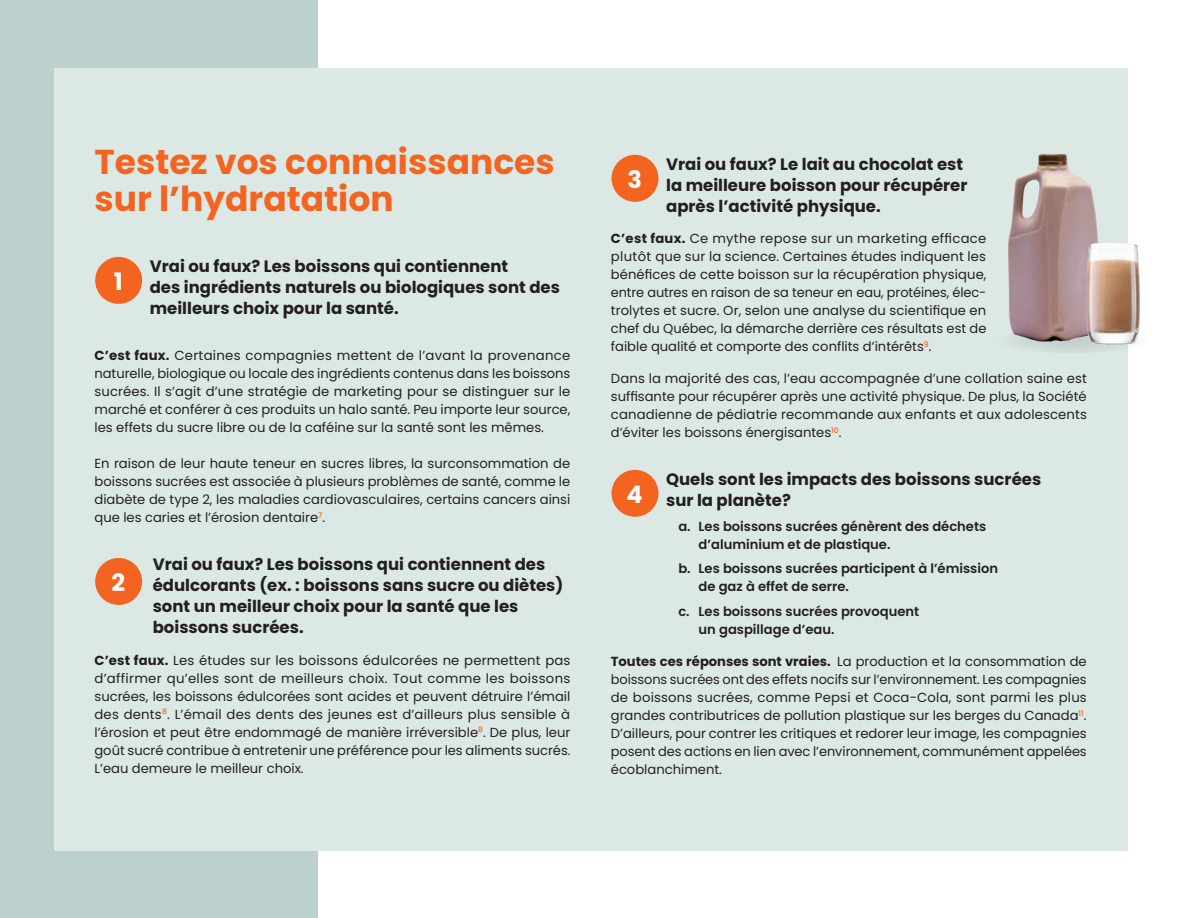
<style>
.page{position:relative;width:1188px;height:918px;background:#fff}
.page>*{position:absolute;margin:0;border:0;box-sizing:border-box;transform-origin:0 0}
.t1{font:700 34.5px/37.5px "Poppins";color:#f36421}
.t2{font:700 24px "Poppins";color:#fff}
.t3{font:700 16.5px/21px "Poppins";color:#231f20}
.t4{font:13.2px/18px "Poppins";color:#231f20;text-align:justify}
.t5{font:600 13.2px/18px "Poppins";color:#231f20}
.s1{font-weight:700}
</style>
<div class="page">
<div style="left:0;top:0;width:318px;height:918px;background:#bcd1cd"></div>
<div style="left:54px;top:68px;width:1073px;height:783px;background:#dce8e4"></div>
<div style="left:95px;top:257px;width:47px;height:47px;background:#f36421;border-radius:50%"></div>
<div style="left:95px;top:558px;width:47px;height:47px;background:#f36421;border-radius:50%"></div>
<div style="left:612px;top:155px;width:47px;height:47px;background:#f36421;border-radius:50%"></div>
<div style="left:612px;top:470px;width:47px;height:47px;background:#f36421;border-radius:50%"></div>
<img style="left:1008px;top:136px;width:132px;height:224px">
<h1 class="t1" style="left:94px;top:143px;width:462px">Testez vos connaissances sur l’hydratation</h1>
<p class="t3" style="left:150px;top:256px;width:412px">Vrai ou faux? Les boissons qui contiennent<br>des ingrédients naturels ou biologiques sont des meilleurs choix pour la santé.</p>
<p class="t4" style="left:94px;top:346px;width:477px"><span class="s1">C’est faux.</span> Certaines compagnies mettent de l’avant la provenance naturelle, biologique ou locale des ingrédients contenus dans les boissons sucrées. Il s’agit d’une stratégie de marketing pour se distinguer sur le marché et conférer à ces produits un halo santé. Peu importe leur source, les effets du sucre libre ou de la caféine sur la santé sont les mêmes.</p>
<p class="t4" style="left:94px;top:454px;width:477px">En raison de leur haute teneur en sucres libres, la surconsommation de boissons sucrées est associée à plusieurs problèmes de santé, comme le diabète de type 2, les maladies cardiovasculaires, certains cancers ainsi que les caries et l’érosion dentaire<sup>7</sup>.</p>
<h2 class="t2" style="left:114px;top:268px;width:11px">1</h2>
<p class="t3" style="left:153px;top:554px;width:412px">Vrai ou faux? Les boissons qui contiennent des édulcorants (ex. : boissons sans sucre ou diètes) sont un meilleur choix pour la santé que les boissons sucrées.</p>
<p class="t4" style="left:94px;top:651px;width:478px"><span class="s1">C’est faux.</span> Les études sur les boissons édulcorées ne permettent pas d’affirmer qu’elles sont de meilleurs choix. Tout comme les boissons sucrées, les boissons édulcorées sont acides et peuvent détruire l’émail des dents<sup>8</sup>. L’émail des dents des jeunes est d’ailleurs plus sensible à l’érosion et peut être endommagé de manière irréversible<sup>8</sup>. De plus, leur goût sucré contribue à entretenir une préférence pour les aliments sucrés.<br>L’eau demeure le meilleur choix.</p>
<h2 class="t2" style="left:111px;top:569px;width:15px">2</h2>
<p class="t3" style="left:666px;top:154px;width:303px">Vrai ou faux? Le lait au chocolat est la meilleure boisson pour récupérer après l’activité physique.</p>
<p class="t4" style="left:611px;top:230px;width:377px"><span class="s1">C’est faux.</span> Ce mythe repose sur un marketing efficace plutôt que sur la science. Certaines études indiquent les bénéfices de cette boisson sur la récupération physique, entre autres en raison de sa teneur en eau, protéines, élec&shy;trolytes et sucre. Or, selon une analyse du scientifique en chef du Québec, la démarche derrière ces résultats est de faible qualité et comporte des conflits d’intérêts<sup>9</sup>.</p>
<p class="t4" style="left:611px;top:369px;width:478px">Dans la majorité des cas, l’eau accompagnée d’une collation saine est suffisante pour récupérer après une activité physique. De plus, la Société canadienne de pédiatrie recommande aux enfants et aux adolescents d’éviter les boissons énergisantes<sup>10</sup>.</p>
<h2 class="t2" style="left:627px;top:166px;width:16px">3</h2>
<p class="t3" style="left:666px;top:469px;width:377px">Quels sont les impacts des boissons sucrées sur la planète?</p>
<p class="t5" style="left:699px;top:517px;width:289px;text-indent:-20px">a. Les boissons sucrées génèrent des déchets d’aluminium et de plastique.</p>
<p class="t5" style="left:699px;top:560px;width:301px;text-indent:-20px">b. Les boissons sucrées participent à l’émission de gaz à effet de serre.</p>
<p class="t5" style="left:699px;top:603px;width:222px;text-indent:-20px">c. Les boissons sucrées provoquent un gaspillage d’eau.</p>
<p class="t4" style="left:611px;top:652px;width:478px"><span class="s1">Toutes ces réponses sont vraies.</span> La production et la consommation de boissons sucrées ont des effets nocifs sur l’environnement. Les compagnies de boissons sucrées, comme Pepsi et Coca-Cola, sont parmi les plus grandes contributrices de pollution plastique sur les berges du Canada<sup>11</sup>.<br>D’ailleurs, pour contrer les critiques et redorer leur image, les compagnies posent des actions en lien avec l’environnement, communément appelées écoblanchiment.</p>
<h2 class="t2" style="left:627px;top:481px;width:18px">4</h2>
</div>
